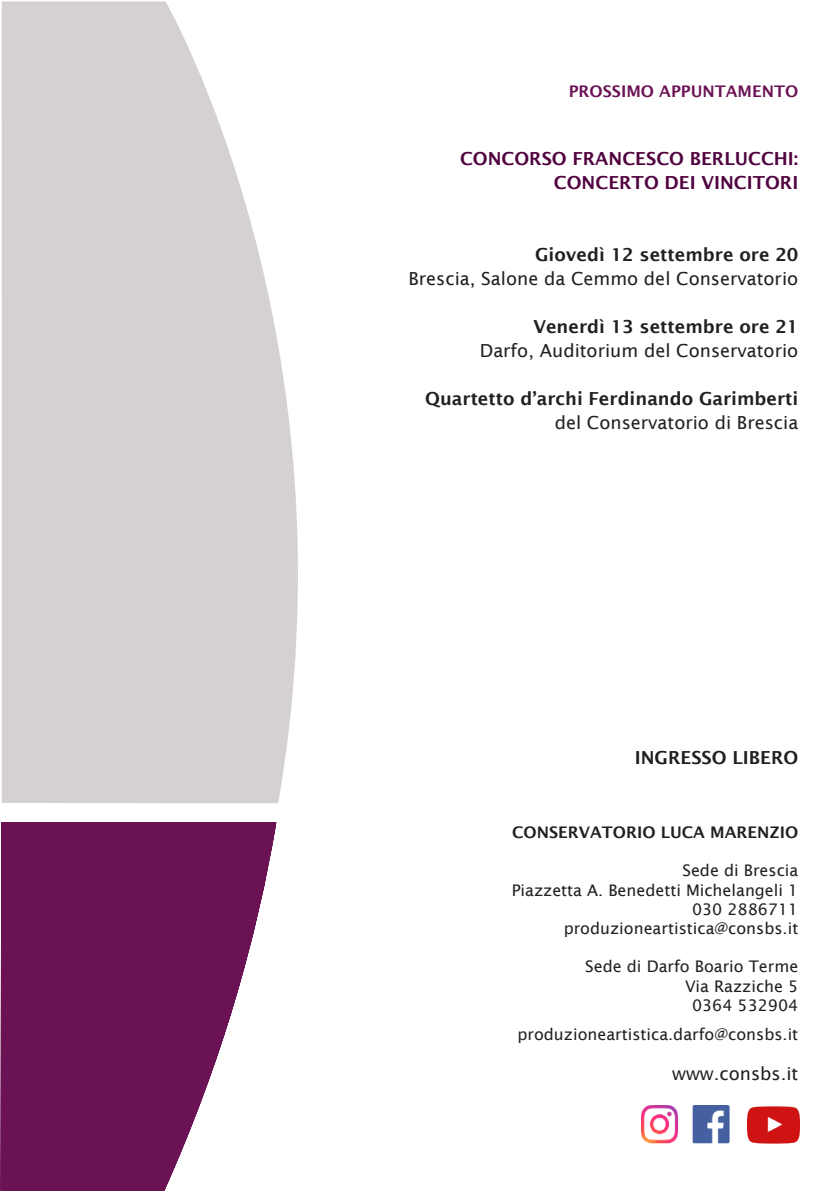
<style>
.page{position:relative;width:840px;height:1191px;background:#fff}
.page>*{position:absolute;margin:0;border:0;box-sizing:border-box;transform-origin:0 0}
.t1{font:18px "Lucida Sans";color:#231f20}
.t2{font:600 18px "Lucida Sans";color:#231f20}
.t3{font:600 18px "Lucida Sans";color:#51033f}
.t4{font:16px "Lucida Sans";color:#231f20}
.t5{font:600 16px "Lucida Sans";color:#231f20}
.t6{font:600 16px "Lucida Sans";color:#6b1255}
</style>
<div class="page">
<img style="left:641px;top:1105px;width:88px;height:38px">
<img style="left:747px;top:1106px;width:52px;height:37px">
<svg style="left:0;top:822px;width:276px;height:368px;fill:#6b1255"></svg>
<svg style="left:2px;top:1px;width:296px;height:802px;fill:#d4d1d0"></svg>
<p class="t6" style="left:568px;top:83px;width:231px">PROSSIMO APPUNTAMENTO</p>
<p class="t3" style="left:460px;top:148px;width:339px">CONCORSO FRANCESCO BERLUCCHI:</p>
<p class="t3" style="left:553px;top:172px;width:246px">CONCERTO DEI VINCITORI</p>
<p class="t2" style="left:535px;top:244px;width:264px">Giovedì 12 settembre ore 20</p>
<p class="t1" style="left:408px;top:268px;width:391px">Brescia, Salone da Cemmo del Conservatorio</p>
<p class="t2" style="left:533px;top:316px;width:266px">Venerdì 13 settembre ore 21</p>
<p class="t1" style="left:479px;top:340px;width:320px">Darfo, Auditorium del Conservatorio</p>
<p class="t2" style="left:425px;top:388px;width:374px">Quartetto d’archi Ferdinando Garimberti</p>
<p class="t1" style="left:554px;top:412px;width:245px">del Conservatorio di Brescia</p>
<p class="t2" style="left:634px;top:747px;width:165px">INGRESSO LIBERO</p>
<p class="t5" style="left:512px;top:823px;width:287px">CONSERVATORIO LUCA MARENZIO</p>
<p class="t4" style="left:682px;top:861px;width:117px">Sede di Brescia</p>
<p class="t4" style="left:511px;top:880px;width:288px">Piazzetta A. Benedetti Michelangeli 1</p>
<p class="t4" style="left:691px;top:900px;width:108px">030 2886711</p>
<p class="t4" style="left:563px;top:919px;width:236px">produzioneartistica@consbs.it</p>
<p class="t4" style="left:585px;top:957px;width:214px">Sede di Darfo Boario Terme</p>
<p class="t4" style="left:684px;top:976px;width:115px">Via Razziche 5</p>
<p class="t4" style="left:691px;top:996px;width:108px">0364 532904</p>
<p class="t4" style="left:517px;top:1024px;width:282px">produzioneartistica.darfo@consbs.it</p>
<p class="t1" style="left:671px;top:1063px;width:128px">www.consbs.it</p>
</div>
